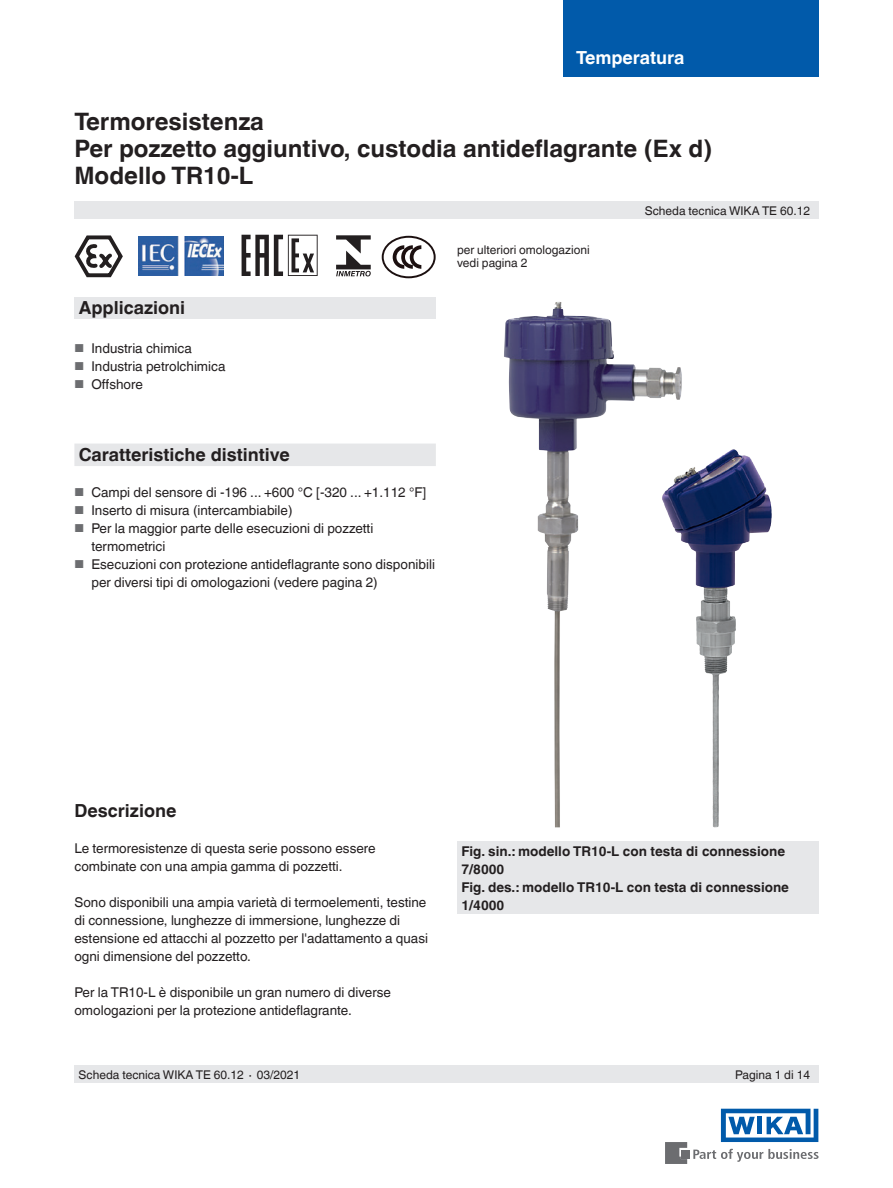
<style>
.page{position:relative;width:893px;height:1188px;background:#fff}
.page>*{position:absolute;margin:0;border:0;box-sizing:border-box;transform-origin:0 0}
.t1{font:700 24px/27px "Helvetica World";color:#231f20}
.t2{font:700 18px "Helvetica World";color:#231f20}
.t3{font:700 18px "Helvetica World";color:#fff}
.t4{font:13.5px/18px "Helvetica World";color:#231f20}
.t5{font:700 13.5px/18px "Helvetica World";color:#231f20}
.t6{font:12px/13.5px "Helvetica World";color:#231f20}
.s1{font-size:11.55px;color:#6c6d70}
</style>
<div class="page">
<div style="left:74px;top:297px;width:362px;height:22px;background:#e6e7e9"></div>
<div style="left:74px;top:202px;width:745px;height:17px;background:#e6e7e9"></div>
<div style="left:74px;top:1066px;width:745px;height:17px;background:#e6e7e9"></div>
<svg style="left:693px;top:1149px;width:126px;height:13px"></svg>
<div style="left:682px;top:1150px;width:8px;height:8px;background:#6c6d70"></div>
<svg style="left:665px;top:1142px;width:22px;height:22px"></svg>
<svg style="left:721px;top:1109px;width:97px;height:33px"></svg>
<div style="left:563px;top:0;width:256px;height:77px;background:#015aaa"></div>
<div style="left:457px;top:842px;width:362px;height:72px;background:#e6e7e9"></div>
<div style="left:74px;top:444px;width:362px;height:22px;background:#e6e7e9"></div>
<svg style="left:74px;top:235px;width:49px;height:43px"></svg>
<svg style="left:242px;top:235px;width:76px;height:41px"></svg>
<svg style="left:336px;top:235px;width:35px;height:41px"></svg>
<img style="left:138px;top:237px;width:86px;height:38px">
<img style="left:504px;top:302px;width:178px;height:525px">
<img style="left:661px;top:450px;width:70px;height:75px">
<svg style="left:382px;top:236px;width:54px;height:42px"></svg>
<h2 class="t3" style="left:576px;top:47px;width:110px">Temperatura</h2>
<h1 class="t1" style="left:74px;top:108px;width:639px">Termoresistenza<br>Per pozzetto aggiuntivo, custodia antideflagrante (Ex d)<br>Modello TR10-L</h1>
<h2 class="t2" style="left:79px;top:297px;width:108px">Applicazioni</h2>
<p class="t4" style="left:74px;top:339px;width:119px"><span class="s1">■</span> Industria chimica</p>
<p class="t4" style="left:74px;top:357px;width:153px"><span class="s1">■</span> Industria petrolchimica</p>
<p class="t4" style="left:74px;top:375px;width:70px"><span class="s1">■</span> Offshore</p>
<p class="t6" style="left:457px;top:243px;width:134px">per ulteriori omologazioni vedi pagina 2</p>
<h2 class="t2" style="left:79px;top:444px;width:213px">Caratteristiche distintive</h2>
<p class="t4" style="left:74px;top:483px;width:353px"><span class="s1">■</span> Campi del sensore di -196 ... +600 °C [-320 ... +1.112 °F]</p>
<p class="t4" style="left:74px;top:501px;width:220px"><span class="s1">■</span> Inserto di misura (intercambiabile)</p>
<p class="t4" style="left:91px;top:519px;width:283px;text-indent:-17px"><span class="s1">■</span> Per la maggior parte delle esecuzioni di pozzetti termometrici</p>
<p class="t4" style="left:91px;top:555px;width:345px;text-indent:-17px"><span class="s1">■</span> Esecuzioni con protezione antideflagrante sono disponibili per diversi tipi di omologazioni (vedere pagina 2)</p>
<p class="t6" style="left:645px;top:204px;width:167px">Scheda tecnica WIKA TE 60.12</p>
<h2 class="t2" style="left:74px;top:800px;width:103px">Descrizione</h2>
<p class="t4" style="left:74px;top:839px;width:303px">Le termoresistenze di questa serie possono essere combinate con una ampia gamma di pozzetti.</p>
<p class="t4" style="left:74px;top:893px;width:355px">Sono disponibili una ampia varietà di termoelementi, testine di connessione, lunghezze di immersione, lunghezze di estensione ed attacchi al pozzetto per l'adattamento a quasi ogni dimensione del pozzetto.</p>
<p class="t4" style="left:74px;top:983px;width:318px">Per la TR10-L è disponibile un gran numero di diverse omologazioni per la protezione antideflagrante.</p>
<p class="t5" style="left:461px;top:842px;width:329px">Fig. sin.: modello TR10-L con testa di connessione<br>7/8000<br>Fig. des.: modello TR10-L con testa di connessione<br>1/4000</p>
<p class="t6" style="left:79px;top:1068px;width:223px">Scheda tecnica WIKA TE 60.12 ∙ 03/2021</p>
<p class="t6" style="left:735px;top:1068px;width:76px">Pagina 1 di 14</p>
</div>
